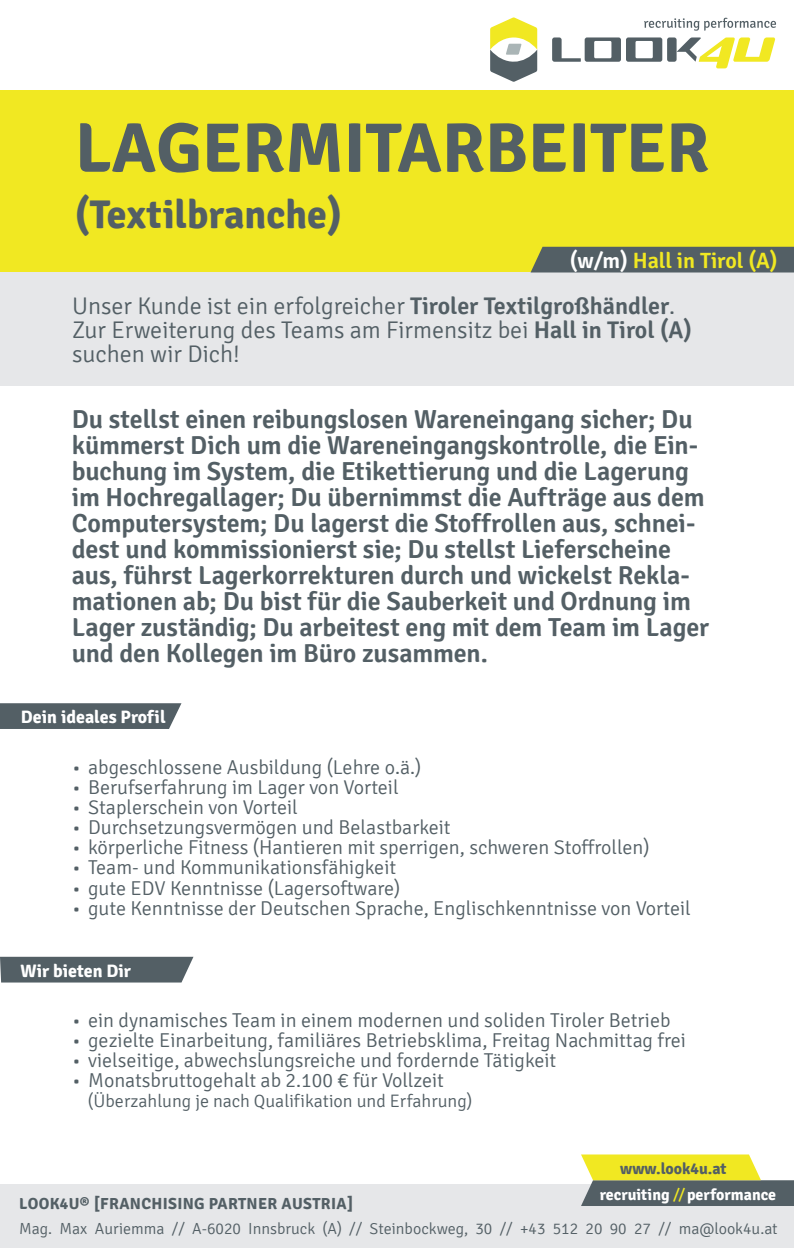
<style>
.page{position:relative;width:794px;height:1248px;background:#fff}
.page>*{position:absolute;margin:0;border:0;box-sizing:border-box;transform-origin:0 0}
.t1{font:700 70px "Signika";color:#535f65}
.t2{font:700 40px "Signika";color:#535f65}
.t3{font:600 26px/26px "Signika";letter-spacing:-.005em;color:#535f65}
.t4{font:300 24px/24px "Signika";color:#535f65}
.t5{font:600 22px "Signika";color:#f1e822}
.t6{font:300 20px "Signika";color:#535f65}
.t7{font:300 18px "Signika";color:#535f65}
.t8{font:700 18px "Signika";color:#fff}
.t9{font:300 16px "Signika";color:#535f65}
.t10{font:700 16px "Signika";letter-spacing:.02em;color:#535f65}
.t11{font:700 16px "Signika";color:#fff}
.t12{font:700 16px "Signika";color:#535f65}
.s1{color:#fff}
.s2{font-weight:600}
.s3{font-weight:400;color:#f1e822}
</style>
<div class="page">
<div style="left:0;top:1184px;width:794px;height:63px;background:#e6e7e9"></div>
<svg style="left:581px;top:1154px;width:213px;height:51px;background:#a8aa5e"></svg>
<div style="left:0;top:90px;width:794px;height:184px;background:#f1e822"></div>
<svg style="left:0;top:703px;width:181px;height:26px;background:#5a656b"></svg>
<svg style="left:0;top:956px;width:193px;height:26px;background:#5d686e"></svg>
<div style="left:0;top:272px;width:794px;height:114px;background:#e6e7e9"></div>
<svg style="left:490px;top:17px;width:286px;height:65px"></svg>
<div style="left:531px;top:247px;width:263px;height:25px;background:#535f65"></div>
<h1 class="t1" style="left:75px;top:106px;width:636px">LAGERMITARBEITER</h1>
<h2 class="t2" style="left:75px;top:190px;width:268px">(Textilbranche)</h2>
<p class="t5" style="left:570px;top:248px;width:209px"><span class="s1">(w/m)</span> Hall in Tirol (A)</p>
<p class="t4" style="left:72px;top:295px;width:621px">Unser Kunde ist ein erfolgreicher <span class="s2">Tiroler Textilgroßhändler</span>.<br>Zur Erweiterung des Teams am Firmensitz bei <span class="s2">Hall in Tirol (A) </span>suchen wir Dich!</p>
<p class="t3" style="left:72px;top:406px;width:639px">Du stellst einen reibungslosen Wareneingang sicher; Du kümmerst Dich um die Wareneingangskontrolle, die Ein&shy;buchung im System, die Etikettierung und die Lagerung im Hochregallager; Du übernimmst die Aufträge aus dem Computersystem; Du lagerst die Stoffrollen aus, schnei&shy;dest und kommissionierst sie; Du stellst Lieferscheine aus, führst Lagerkorrekturen durch und wickelst Rekla&shy;mationen ab; Du bist für die Sauberkeit und Ordnung im Lager zuständig; Du arbeitest eng mit dem Team im Lager und den Kollegen im Büro zusammen.</p>
<p class="t8" style="left:21px;top:705px;width:146px">Dein ideales Profil</p>
<p class="t6" style="left:72px;top:756px;width:351px">• abgeschlossene Ausbildung (Lehre o.ä.)</p>
<p class="t6" style="left:72px;top:776px;width:328px">• Berufserfahrung im Lager von Vorteil</p>
<p class="t6" style="left:72px;top:796px;width:227px">• Staplerschein von Vorteil</p>
<p class="t6" style="left:72px;top:816px;width:380px">• Durchsetzungsvermögen und Belastbarkeit</p>
<p class="t6" style="left:72px;top:836px;width:579px">• körperliche Fitness (Hantieren mit sperrigen, schweren Stoffrollen)</p>
<p class="t6" style="left:72px;top:856px;width:325px">• Team- und Kommunikationsfähigkeit</p>
<p class="t6" style="left:72px;top:876px;width:330px">• gute EDV Kenntnisse (Lagersoftware)</p>
<p class="t6" style="left:72px;top:896px;width:620px">• gute Kenntnisse der Deutschen Sprache, Englischkenntnisse von Vorteil</p>
<p class="t8" style="left:21px;top:959px;width:112px">Wir bieten Dir</p>
<p class="t6" style="left:72px;top:1009px;width:600px">• ein dynamisches Team in einem modernen und soliden Tiroler Betrieb</p>
<p class="t6" style="left:72px;top:1029px;width:615px">• gezielte Einarbeitung, familiäres Betriebsklima, Freitag Nachmittag frei</p>
<p class="t6" style="left:72px;top:1049px;width:485px">• vielseitige, abwechslungsreiche und fordernde Tätigkeit</p>
<p class="t6" style="left:72px;top:1069px;width:373px">• Monatsbruttogehalt ab 2.100 € für Vollzeit</p>
<p class="t7" style="left:88px;top:1091px;width:386px">(Überzahlung je nach Qualifikation und Erfahrung)</p>
<p class="t10" style="left:19px;top:1193px;width:335px">LOOK4U® [FRANCHISING PARTNER AUSTRIA]</p>
<p class="t12" style="left:620px;top:1158px;width:108px">www.look4u.at</p>
<p class="t11" style="left:600px;top:1184px;width:178px">recruiting <span class="s3">//</span> performance</p>
<p class="t9" style="left:19px;top:1219px;width:760px">Mag. Max Auriemma // A-6020 Innsbruck (A) // Steinbockweg, 30 // +43 512 20 90 27 // ma@look4u.at</p>
</div>
